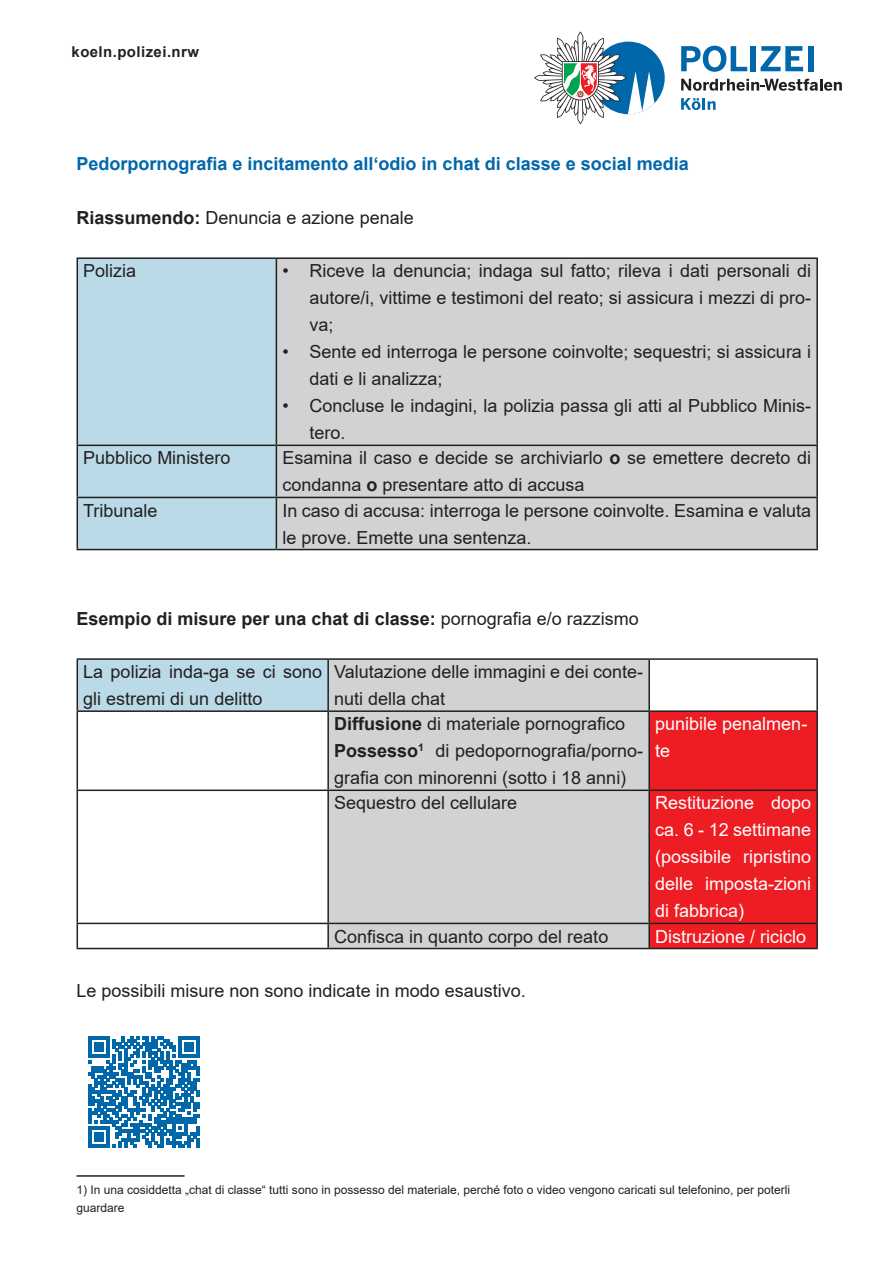
<style>
.page{position:relative;width:893px;height:1263px;background:#fff}
.page>*{position:absolute;margin:0;border:0;box-sizing:border-box;transform-origin:0 0}
.t1{font:18px/27px "Arial";color:#231f20}
.t2{font:18px/27px "Arial";color:#fff}
.t3{font:700 18px "Arial";color:#0067aa}
.t4{font:700 18px "Arial";color:#231f20}
.t5{font:700 14.85px "Arial";letter-spacing:.03em;color:#231f20}
.t6{font:12px/18px "Arial";color:#231f20}
.s1{font-weight:700}
.s2{font-weight:400}
</style>
<div class="page">
<svg style="left:681px;top:46px;width:66px;height:26px"></svg>
<div style="left:750px;top:46px;width:6px;height:25px;background:#0067aa"></div>
<svg style="left:760px;top:46px;width:43px;height:25px"></svg>
<div style="left:809px;top:46px;width:5px;height:25px;background:#0067aa"></div>
<svg style="left:681px;top:79px;width:161px;height:12px"></svg>
<svg style="left:681px;top:98px;width:35px;height:12px"></svg>
<div style="left:592px;top:42px;width:73px;height:72px;background:#0067aa;border-radius:50%"></div>
<svg style="left:534px;top:31px;width:120px;height:93px"></svg>
<div style="left:78px;top:259px;width:198px;height:290px;background:#bbdae8"></div>
<div style="left:277px;top:259px;width:539px;height:290px;background:#d1d2d4"></div>
<hr style="left:77px;top:257px;width:199px;height:2px;background:#231f20">
<hr style="left:77px;top:259px;width:1px;height:186px;background:#231f20">
<hr style="left:276px;top:257px;width:542px;height:2px;background:#231f20">
<hr style="left:276px;top:259px;width:1px;height:186px;background:#231f20">
<hr style="left:816px;top:259px;width:2px;height:186px;background:#231f20">
<hr style="left:77px;top:445px;width:199px;height:1px;background:#231f20">
<hr style="left:77px;top:446px;width:1px;height:51px;background:#231f20">
<hr style="left:276px;top:445px;width:542px;height:1px;background:#231f20">
<hr style="left:276px;top:446px;width:1px;height:51px;background:#231f20">
<hr style="left:816px;top:446px;width:2px;height:51px;background:#231f20">
<hr style="left:77px;top:497px;width:199px;height:1px;background:#231f20">
<hr style="left:77px;top:498px;width:1px;height:51px;background:#231f20">
<hr style="left:276px;top:497px;width:542px;height:1px;background:#231f20">
<hr style="left:276px;top:498px;width:1px;height:51px;background:#231f20">
<hr style="left:816px;top:498px;width:2px;height:51px;background:#231f20">
<hr style="left:77px;top:549px;width:199px;height:1px;background:#231f20">
<hr style="left:276px;top:549px;width:542px;height:1px;background:#231f20">
<div style="left:77px;top:659px;width:251px;height:52px;background:#bbdae8"></div>
<div style="left:329px;top:660px;width:319px;height:288px;background:#d1d2d4"></div>
<div style="left:650px;top:712px;width:166px;height:236px;background:#ee1d23"></div>
<hr style="left:77px;top:658px;width:251px;height:2px;background:#231f20">
<hr style="left:77px;top:660px;width:1px;height:50px;background:#231f20">
<hr style="left:328px;top:658px;width:321px;height:2px;background:#231f20">
<hr style="left:327px;top:660px;width:2px;height:50px;background:#231f20">
<hr style="left:649px;top:658px;width:169px;height:2px;background:#231f20">
<hr style="left:648px;top:660px;width:2px;height:50px;background:#231f20">
<hr style="left:816px;top:660px;width:2px;height:50px;background:#231f20">
<hr style="left:77px;top:710px;width:251px;height:2px;background:#231f20">
<hr style="left:77px;top:712px;width:1px;height:77px;background:#231f20">
<hr style="left:328px;top:710px;width:321px;height:2px;background:#231f20">
<hr style="left:327px;top:712px;width:2px;height:77px;background:#231f20">
<hr style="left:649px;top:710px;width:169px;height:2px;background:#231f20">
<hr style="left:648px;top:712px;width:2px;height:77px;background:#231f20">
<hr style="left:816px;top:712px;width:2px;height:77px;background:#231f20">
<hr style="left:77px;top:789px;width:251px;height:2px;background:#231f20">
<hr style="left:77px;top:791px;width:1px;height:132px;background:#231f20">
<hr style="left:328px;top:789px;width:321px;height:2px;background:#231f20">
<hr style="left:327px;top:791px;width:2px;height:132px;background:#231f20">
<hr style="left:649px;top:789px;width:169px;height:2px;background:#231f20">
<hr style="left:648px;top:791px;width:2px;height:132px;background:#231f20">
<hr style="left:816px;top:791px;width:2px;height:132px;background:#231f20">
<hr style="left:77px;top:923px;width:251px;height:1px;background:#231f20">
<svg style="left:77px;top:924px;width:1px;height:24px"></svg>
<hr style="left:328px;top:923px;width:321px;height:1px;background:#231f20">
<hr style="left:327px;top:924px;width:2px;height:24px;background:#231f20">
<hr style="left:649px;top:923px;width:169px;height:1px;background:#231f20">
<hr style="left:648px;top:924px;width:2px;height:24px;background:#231f20">
<hr style="left:816px;top:924px;width:2px;height:24px;background:#231f20">
<hr style="left:77px;top:948px;width:251px;height:1px;background:#231f20">
<hr style="left:328px;top:948px;width:321px;height:1px;background:#231f20">
<hr style="left:649px;top:948px;width:169px;height:1px;background:#231f20">
<svg style="left:89px;top:1036px;width:111px;height:111px"></svg>
<hr style="left:77px;top:1175px;width:108px;height:2px;background:#231f20">
<p class="t5" style="left:72px;top:42px;width:129px">koeln.polizei.nrw</p>
<p class="t3" style="left:77px;top:151px;width:614px">Pedorpornografia e incitamento all‘odio in chat di classe e social media</p>
<p class="t1" style="left:77px;top:204px;width:339px"><span class="s1">Riassumendo:</span> Denuncia e azione penale</p>
<p class="t1" style="left:83px;top:257px;width:55px">Polizia</p>
<p class="t1" style="left:309px;top:257px;width:503px;text-align:justify;text-indent:-27px">• Riceve la denuncia; indaga sul fatto; rileva i dati personali di autore/i, vittime e testimoni del reato; si assicura i mezzi di pro&shy;va;</p>
<p class="t1" style="left:309px;top:338px;width:503px;text-indent:-27px">• Sente ed interroga le persone coinvolte; sequestri; si assicura i dati e li analizza;</p>
<p class="t1" style="left:309px;top:392px;width:503px;text-indent:-27px">• Concluse le indagini, la polizia passa gli atti al Pubblico Minis&shy;tero.</p>
<p class="t1" style="left:83px;top:444px;width:149px">Pubblico Ministero</p>
<p class="t1" style="left:282px;top:444px;width:530px">Esamina il caso e decide se archiviarlo <span class="s1">o</span> se emettere decreto di condanna <span class="s1">o</span> presentare atto di accusa</p>
<p class="t1" style="left:83px;top:497px;width:76px">Tribunale</p>
<p class="t1" style="left:282px;top:497px;width:530px">In caso di accusa: interroga le persone coinvolte. Esamina e valuta le prove. Emette una sentenza.</p>
<p class="t4" style="left:77px;top:606px;width:564px">Esempio di misure per una chat di classe: <span class="s2">pornografia e/o razzismo</span></p>
<p class="t1" style="left:83px;top:658px;width:240px">La polizia inda-ga se ci sono gli estremi di un delitto</p>
<p class="t1" style="left:334px;top:658px;width:311px">Valutazione delle immagini e dei conte&shy;nuti della chat</p>
<p class="t1" style="left:334px;top:710px;width:311px"><span class="s1">Diffusione</span> di materiale pornografico<br><span class="s1">Possesso</span><sup>1</sup> di pedopornografia/porno&shy;grafia con minorenni (sotto i 18 anni)</p>
<p class="t2" style="left:655px;top:710px;width:154px">punibile penalmen&shy;te</p>
<p class="t1" style="left:334px;top:789px;width:185px">Sequestro del cellulare</p>
<p class="t2" style="left:655px;top:789px;width:157px;text-align:justify">Restituzione dopo ca. 6 - 12 settimane (possibile ripristino delle imposta-zioni di fabbrica)</p>
<p class="t1" style="left:334px;top:922px;width:276px">Confisca in quanto corpo del reato</p>
<p class="t2" style="left:655px;top:922px;width:153px">Distruzione / riciclo</p>
<p class="t1" style="left:77px;top:977px;width:451px">Le possibili misure non sono indicate in modo esaustivo.</p>
<p class="t6" style="left:77px;top:1181px;width:715px">1) In una cosiddetta „chat di classe“ tutti sono in possesso del materiale, perché foto o video vengono caricati sul telefonino, per poterli guardare</p>
</div>
